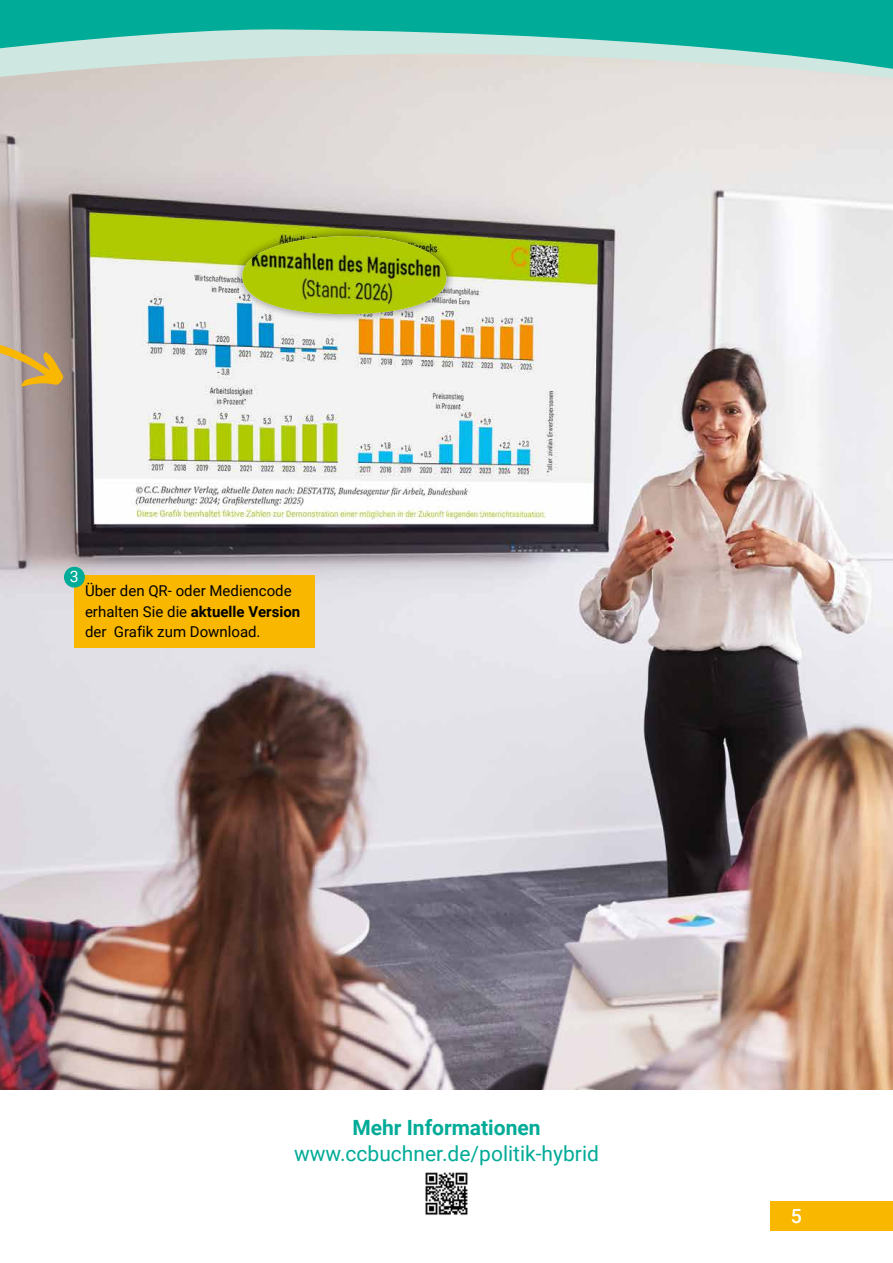
<style>
.page{position:relative;width:893px;height:1263px;background:#fff}
.page>*{position:absolute;margin:0;border:0;box-sizing:border-box;transform-origin:0 0}
.t1{font:21px "Roboto";color:#00ab97}
.t2{font:700 21px "Roboto";color:#00ab97}
.t3{font:500 19.5px "Roboto";color:#fff}
.t4{font:15.75px "Roboto";color:#fff}
.t5{font:15px/20.2px "Roboto";color:#000}
.s1{font-weight:700}
</style>
<div class="page">
<img style="left:0;top:89px;width:893px;height:1000px">
<div style="left:233px;top:227px;width:222px;height:96px;background:#000;opacity:.5"></div>
<svg style="left:241px;top:235px;width:213px;height:80px"></svg>
<img style="left:241px;top:236px;width:207px;height:79px">
<svg style="left:0;top:341px;width:64px;height:46px"></svg>
<div style="left:74px;top:575px;width:241px;height:73px;background:#f9b700"></div>
<div style="left:64px;top:567px;width:21px;height:21px;background:#00ab97;border-radius:50%"></div>
<img style="left:425px;top:1172px;width:43px;height:43px">
<svg style="left:0;top:72px;width:893px;height:17px;fill:#e0dbd8"></svg>
<svg style="left:0;top:0;width:893px;height:72px;fill:#00ab97"></svg>
<div style="left:771px;top:1201px;width:122px;height:30px;background:#f9b700"></div>
<p class="t4" style="left:70px;top:566px;width:10px">3</p>
<p class="t5" style="left:85px;top:580px;width:217px">Über den QR- oder Mediencode erhalten Sie die <span class="s1">aktuelle Version </span>der Grafik zum Download.</p>
<h1 class="t2" style="left:352px;top:1113px;width:190px">Mehr Informationen</h1>
<h1 class="t1" style="left:294px;top:1138px;width:306px">www.ccbuchner.de/politik-hybrid</h1>
<h2 class="t3" style="left:791px;top:1202px;width:13px">5</h2>
</div>
